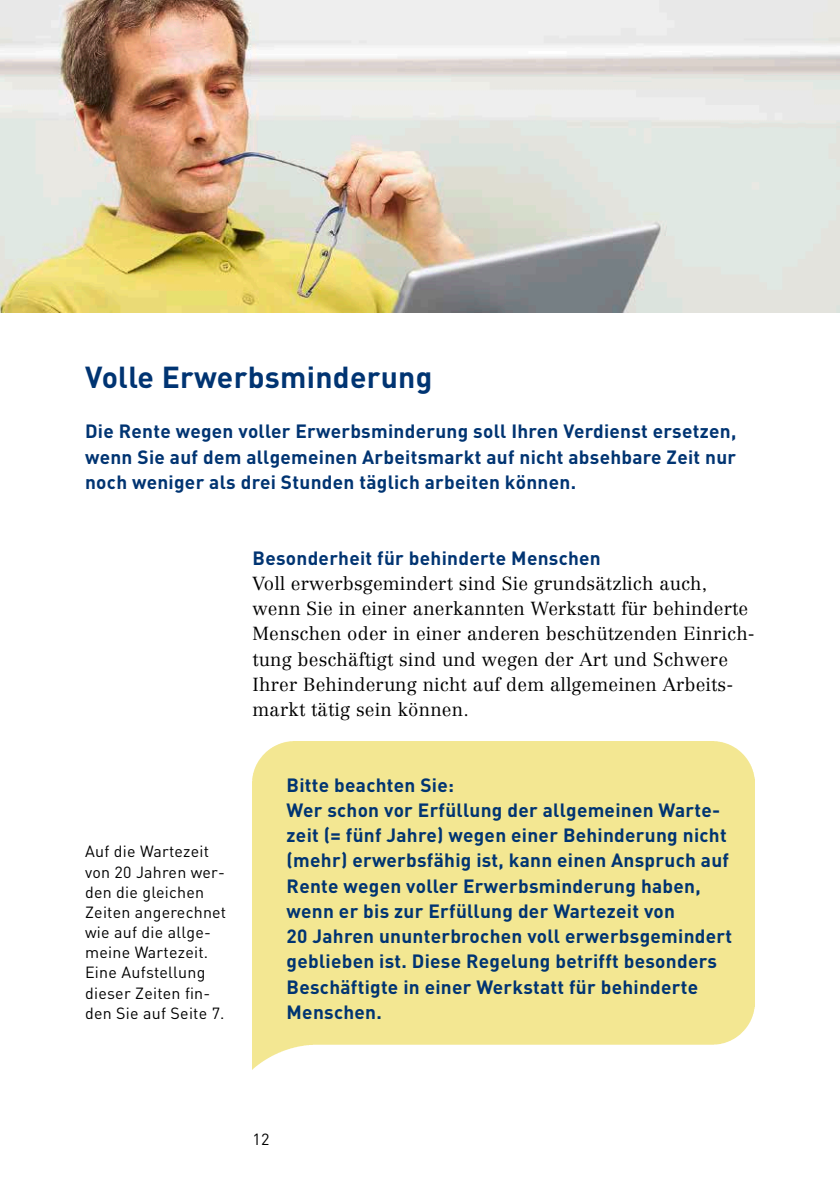
<style>
.page{position:relative;width:840px;height:1191px;background:#fff}
.page>*{position:absolute;margin:0;border:0;box-sizing:border-box;transform-origin:0 0}
.t1{font:700 30px "DIN";letter-spacing:.01em;color:#003472}
.t2{font:700 19px/25.2px "DIN";letter-spacing:.015em;color:#003472;text-align:justify}
.t3{font:300 18.6px/25.2px "Centennial LT Pro";letter-spacing:.01em;color:#000}
.t4{font:16px/20.2px "DIN";letter-spacing:.015em;color:#000}
</style>
<div class="page">
<img style="left:0;top:0;width:839px;height:312px">
<h2 class="t1" style="left:85px;top:357px;width:348px">Volle Erwerbsminderung</h2>
<p class="t2" style="left:85px;top:418px;width:652px">Die Rente wegen voller Erwerbsminderung soll Ihren Verdienst ersetzen, wenn Sie auf dem allgemeinen Arbeitsmarkt auf nicht absehbare Zeit nur noch weniger als drei Stunden täglich arbeiten können.</p>
<p class="t4" style="left:85px;top:841px;width:143px">Auf die Wartezeit von 20 Jahren wer&shy;den die gleichen<br>Zeiten angerechnet wie auf die allge&shy;meine Wartezeit.<br>Eine Aufstellung dieser Zeiten fin&shy;den Sie auf Seite 7.</p>
<h3 class="t2" style="left:252px;top:544px;width:349px">Besonderheit für behinderte Menschen</h3>
<p class="t3" style="left:252px;top:570px;width:503px">Voll erwerbsgemindert sind Sie grundsätzlich auch, wenn Sie in einer anerkannten Werkstatt für behinderte Menschen oder in einer anderen beschützenden Einrich&shy;tung beschäftigt sind und wegen der Art und Schwere Ihrer Behinderung nicht auf dem allgemeinen Arbeits&shy;markt tätig sein können.</p>
<p class="t2" style="left:286px;top:771px;width:169px">Bitte beachten Sie:</p>
<p class="t2" style="left:286px;top:796px;width:447px;text-align:left">Wer schon vor Erfüllung der allgemeinen Warte&shy;zeit (= fünf Jahre) wegen einer Behinderung nicht (mehr) erwerbsfähig ist, kann einen Anspruch auf Rente wegen voller Erwerbsminderung haben, wenn er bis zur Erfüllung der Wartezeit von<br>20 -Jahren ununterbrochen voll erwerbsgemindert geblieben ist. Diese Regelung betrifft besonders Beschäftigte in einer Werkstatt für behinderte Menschen.</p>
<p class="t4" style="left:252px;top:1128px;width:18px">12</p>
</div>
